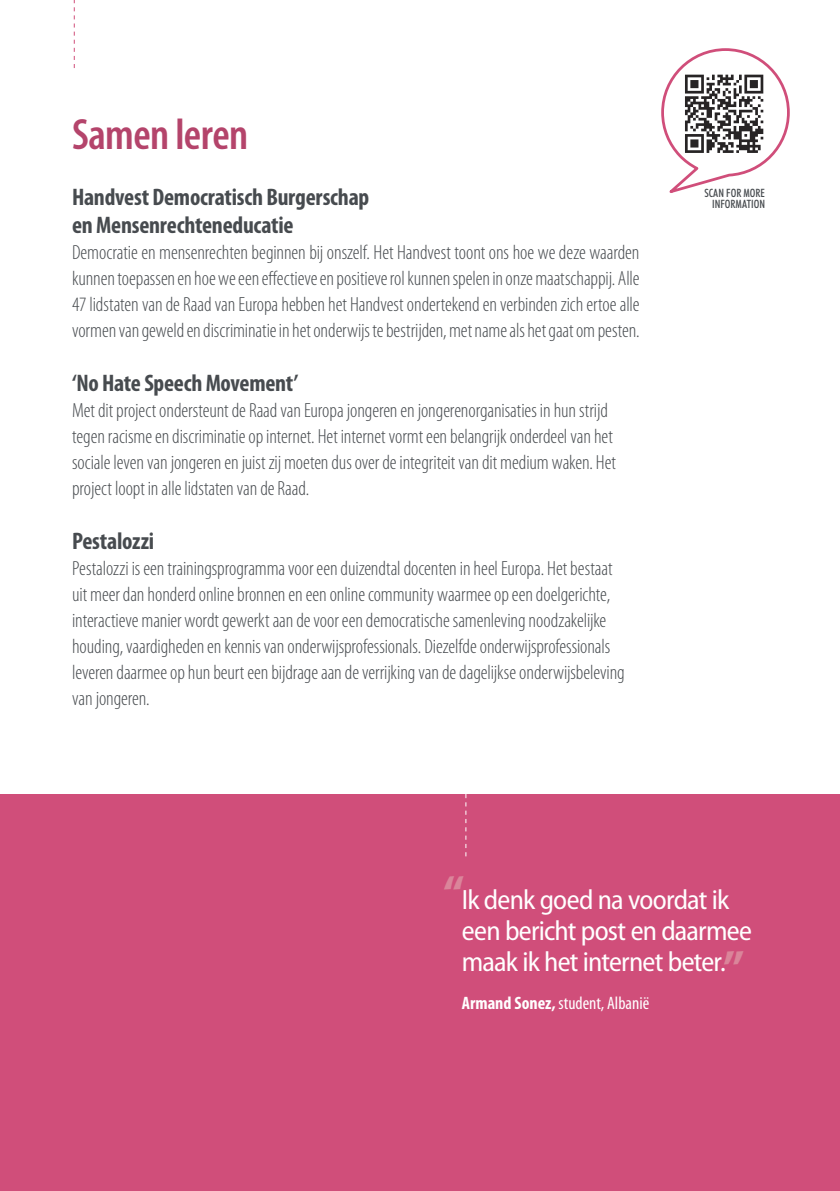
<style>
.page{position:relative;width:840px;height:1191px;background:#fff}
.page>*{position:absolute;margin:0;border:0;box-sizing:border-box;transform-origin:0 0}
.t1{font:600 condensed 44px "Myriad Pro";letter-spacing:-.015em;color:#b4446b}
.t2{font:semi-condensed 28px/31px "Myriad Pro";letter-spacing:-.03em;color:#fff}
.t3{font:700 condensed 24px/28px "Myriad Pro";letter-spacing:-.01em;color:#474b4f}
.t4{font:300 condensed 20.4px/26px "Myriad Pro";letter-spacing:-.005em;color:#474b4f}
.t5{font:condensed 18px "Myriad Pro";color:#fff}
.t6{font:500 condensed 11.6px/11.6px "Futura BT";color:#474b4f;text-align:right}
.s1{font-weight:700;font-stretch:normal;font-size:48px;color:#da859a}
.s2{font-weight:700}
</style>
<div class="page">
<div style="left:0;top:794px;width:839px;height:397px;background:#d04e7a"></div>
<svg style="left:661px;top:48px;width:129px;height:145px"></svg>
<svg style="left:74px;top:0;width:1px;height:68px"></svg>
<svg style="left:465px;top:794px;width:1px;height:62px"></svg>
<h1 class="t1" style="left:72px;top:119px;width:177px">Samen leren</h1>
<p class="t3" style="left:72px;top:185px;width:298px">Handvest Democratisch Burgerschap en Mensenrechteneducatie</p>
<p class="t4" style="left:72px;top:241px;width:568px;text-align:justify">Democratie en mensenrechten beginnen bij onszelf. Het Handvest toont ons hoe we deze waarden kunnen toepassen en hoe we een efectieve en positieve rol kunnen spelen in onze maatschappij. Alle 47 lidstaten van de Raad van Europa hebben het Handvest ondertekend en verbinden zich ertoe alle vormen van geweld en discriminatie in het onderwijs te bestrijden, met name als het gaat om pesten.</p>
<p class="t3" style="left:72px;top:371px;width:228px">‘No Hate Speech Movement’</p>
<p class="t4" style="left:72px;top:399px;width:545px">Met dit project ondersteunt de Raad van Europa jongeren en jongerenorganisaties in hun strijd tegen racisme en discriminatie op internet. Het internet vormt een belangrijk onderdeel van het sociale leven van jongeren en juist zij moeten dus over de integriteit van dit medium waken. Het project loopt in alle lidstaten van de Raad.</p>
<p class="t3" style="left:72px;top:529px;width:84px">Pestalozzi</p>
<p class="t4" style="left:72px;top:557px;width:554px">Pestalozzi is een trainingsprogramma voor een duizendtal docenten in heel Europa. Het bestaat uit meer dan honderd online bronnen en een online community waarmee op een doelgerichte, interactieve manier wordt gewerkt aan de voor een democratische samenleving noodzakelijke houding, vaardigheden en kennis van onderwijsprofessionals. Diezelfde onderwijsprofessionals leveren daarmee op hun beurt een bijdrage aan de verrijking van de dagelijkse onderwijsbeleving van jongeren.</p>
<p class="t6" style="left:704px;top:187px;width:62px">SCAN FOR MORE<br>INFORMATION</p>
<h2 class="t2" style="left:461px;top:886px;width:291px;text-indent:-19px"><span class="s1">“</span>Ik denk goed na voordat ik een bericht post en daarmee maak ik het internet beter.<span class="s1">”</span></h2>
<p class="t5" style="left:461px;top:997px;width:189px"><span class="s2">Armand Sonez,</span> student, Albanië</p>
</div>
